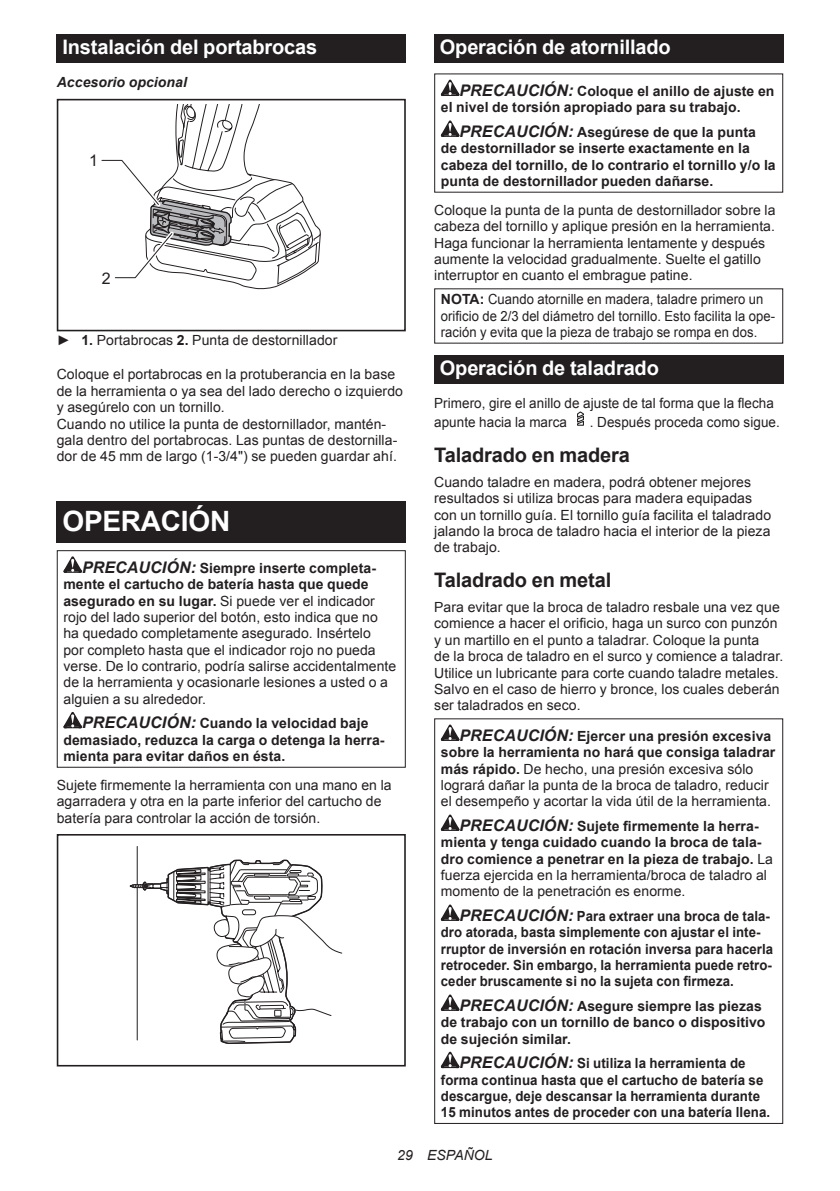
<style>
.page{position:relative;width:840px;height:1191px;background:#fff}
.page>*{position:absolute;margin:0;border:0;box-sizing:border-box;transform-origin:0 0}
.t1{font:700 28px "Arial";letter-spacing:-.01em;color:#fff}
.t2{font:700 20px "Arial";letter-spacing:-.01em;color:#fff}
.t3{font:700 20px "Arial";letter-spacing:-.01em;color:#231f20}
.t4{font:16px "Arial";color:#231f20}
.t5{font:14px/16.4px "Arial";letter-spacing:.005em;color:#231f20}
.t6{font:700 14px/16.4px "Arial";letter-spacing:.005em;color:#231f20}
.t7{font:700 14px/16.4px "Arial";letter-spacing:.005em;color:#231f20;scale:.94 1}
.t8{font:700 14px/16.4px "Arial";letter-spacing:.005em;color:#231f20;scale:.95 1}
.t9{font:14px/16.4px "Arial";letter-spacing:.005em;color:#231f20;scale:.93 1}
.t10{font:14px/18.8px "Arial";letter-spacing:.005em;color:#231f20;scale:.96 1}
.t11{font:italic 700 14px "Arial";letter-spacing:.005em;color:#231f20}
.t12{font:italic 14px "Arial";letter-spacing:.005em;color:#231f20}
.s1{font-weight:700}
.s2{font-weight:700;font-style:italic;font-size:16px}
.s3{font-style:italic;font-size:16px}
.s4{font-weight:400}
</style>
<div class="page">
<div style="left:57px;top:34px;width:348px;height:29px;background:#231f20"></div>
<div style="left:57px;top:99px;width:348px;height:232px;border:2px solid #231f20"></div>
<svg style="left:101px;top:104px;width:220px;height:185px"></svg>
<div style="left:57px;top:501px;width:348px;height:41px;background:#231f20"></div>
<svg style="left:63px;top:556px;width:19px;height:17px"></svg>
<svg style="left:63px;top:712px;width:19px;height:16px"></svg>
<div style="left:57px;top:550px;width:348px;height:217px;border:1px solid #231f20"></div>
<hr style="left:137px;top:846px;width:1px;height:194px;background:#231f20">
<svg style="left:129px;top:849px;width:214px;height:195px"></svg>
<div style="left:57px;top:1038px;width:73px;height:28px;background:#fff"></div>
<div style="left:57px;top:834px;width:348px;height:232px;border:2px solid #231f20"></div>
<div style="left:434px;top:34px;width:348px;height:29px;background:#231f20"></div>
<svg style="left:440px;top:80px;width:19px;height:16px"></svg>
<svg style="left:440px;top:120px;width:19px;height:17px"></svg>
<div style="left:434px;top:355px;width:348px;height:28px;background:#231f20"></div>
<svg style="left:577px;top:411px;width:7px;height:15px"></svg>
<svg style="left:440px;top:724px;width:19px;height:17px"></svg>
<svg style="left:440px;top:814px;width:19px;height:17px"></svg>
<svg style="left:440px;top:904px;width:19px;height:17px"></svg>
<svg style="left:440px;top:994px;width:19px;height:17px"></svg>
<svg style="left:440px;top:1051px;width:19px;height:17px"></svg>
<div style="left:434px;top:718px;width:348px;height:406px;border:1px solid #231f20"></div>
<h2 class="t2" style="left:62px;top:34px;width:256px">Instalación del portabrocas</h2>
<p class="t11" style="left:57px;top:73px;width:132px">Accesorio opcional</p>
<p class="t4" style="left:89px;top:150px;width:10px">1</p>
<p class="t4" style="left:102px;top:268px;width:10px">2</p>
<p class="t5" style="left:57px;top:332px;width:282px">► <span class="s1">1.</span> Portabrocas <span class="s1">2.</span> Punta de destornillador</p>
<p class="t5" style="left:57px;top:366px;width:347px">Coloque el portabrocas en la protuberancia en la base de la herramienta o ya sea del lado derecho o izquierdo y asegúrelo con un tornillo.<br>Cuando no utilice la punta de destornillador, mantén&shy;gala dentro del portabrocas. Las puntas de destornilla&shy;dor de 45 mm de largo (1-3/4") se pueden guardar ahí.</p>
<h1 class="t1" style="left:62px;top:502px;width:169px">OPERACIÓN</h1>
<p class="t5" style="left:63px;top:560px;width:334px;text-indent:19px"><span class="s2">PRECAUCIÓN:</span> <span class="s1">Siempre inserte completa&shy;mente el cartucho de batería hasta que quede asegurado en su lugar.</span> Si puede ver el indicador rojo del lado superior del botón, esto indica que no ha quedado completamente asegurado. Insértelo<br>por completo hasta que el indicador rojo no pueda verse. De lo contrario, podría salirse accidentalmente de la herramienta y ocasionarle lesiones a usted o a alguien a su alrededor.</p>
<p class="t6" style="left:63px;top:715px;width:322px;text-indent:19px"><span class="s3">PRECAUCIÓN:</span> Cuando la velocidad baje demasiado, reduzca la carga o detenga la herra&shy;mienta para evitar daños en ésta.</p>
<p class="t5" style="left:57px;top:777px;width:336px">Sujete firmemente la herramienta con una mano en la agarradera y otra en la parte inferior del cartucho de batería para controlar la acción de torsión.</p>
<h2 class="t2" style="left:439px;top:34px;width:232px">Operación de atornillado</h2>
<p class="t6" style="left:440px;top:83px;width:335px;text-indent:19px"><span class="s3">PRECAUCIÓN:</span> Coloque el anillo de ajuste en el nivel de torsión apropiado para su trabajo.</p>
<p class="t6" style="left:440px;top:124px;width:336px;text-indent:19px"><span class="s3">PRECAUCIÓN:</span> Asegúrese de que la punta de destornillador se inserte exactamente en la cabeza del tornillo, de lo contrario el tornillo y/o la punta de destornillador pueden dañarse.</p>
<p class="t5" style="left:434px;top:202px;width:343px">Coloque la punta de la punta de destornillador sobre la cabeza del tornillo y aplique presión en la herramienta.<br>Haga funcionar la herramienta lentamente y después aumente la velocidad gradualmente. Suelte el gatillo interruptor en cuanto el embrague patine.</p>
<p class="t9" style="left:440px;top:291px;width:360px"><span class="s1">NOTA:</span> Cuando atornille en madera, taladre primero un orificio de 2/3 del diámetro del tornillo. Esto facilita la ope&shy;ración y evita que la pieza de trabajo se rompa en dos.</p>
<h2 class="t2" style="left:439px;top:354px;width:220px">Operación de taladrado</h2>
<p class="t10" style="left:434px;top:394px;width:355px">Primero, gire el anillo de ajuste de tal forma que la flecha apunte hacia la marca</p>
<p class="t10" style="left:589px;top:413px;width:199px">. Después proceda como sigue.</p>
<h2 class="t3" style="left:434px;top:441px;width:197px">Taladrado en madera</h2>
<p class="t5" style="left:434px;top:474px;width:338px">Cuando taladre en madera, podrá obtener mejores resultados si utiliza brocas para madera equipadas con un tornillo guía. El tornillo guía facilita el taladrado jalando la broca de taladro hacia el interior de la pieza de trabajo.</p>
<h2 class="t3" style="left:434px;top:567px;width:178px">Taladrado en metal</h2>
<p class="t5" style="left:434px;top:599px;width:350px">Para evitar que la broca de taladro resbale una vez que comience a hacer el orificio, haga un surco con punzón y un martillo en el punto a taladrar. Coloque la punta<br>de la broca de taladro en el surco y comience a taladrar.<br>Utilice un lubricante para corte cuando taladre metales.<br>Salvo en el caso de hierro y bronce, los cuales deberán ser taladrados en seco.</p>
<p class="t5" style="left:440px;top:728px;width:336px;text-indent:19px"><span class="s2">PRECAUCIÓN:</span> <span class="s1">Ejercer una presión excesiva sobre la herramienta no hará que consiga taladrar más rápido.</span> De hecho, una presión excesiva sólo logrará dañar la punta de la broca de taladro, reducir el desempeño y acortar la vida útil de la herramienta.</p>
<p class="t6" style="left:440px;top:818px;width:333px;text-indent:19px"><span class="s3">PRECAUCIÓN:</span> Sujete firmemente la herra&shy;mienta y tenga cuidado cuando la broca de tala&shy;dro comience a penetrar en la pieza de trabajo. <span class="s4">La fuerza ejercida en la herramienta/broca de taladro al momento de la penetración es enorme.</span></p>
<p class="t7" style="left:440px;top:908px;width:355px;text-indent:19px"><span class="s3">PRECAUCIÓN:</span> Para extraer una broca de tala&shy;dro atorada, basta simplemente con ajustar el inte&shy;rruptor de inversión en rotación inversa para hacerla retroceder. Sin embargo, la herramienta puede retro&shy;ceder bruscamente si no la sujeta con firmeza.</p>
<p class="t6" style="left:440px;top:998px;width:326px;text-indent:19px"><span class="s3">PRECAUCIÓN:</span> Asegure siempre las piezas de trabajo con un tornillo de banco o dispositivo de sujeción similar.</p>
<p class="t8" style="left:440px;top:1055px;width:348px;text-indent:19px"><span class="s3">PRECAUCIÓN:</span> Si utiliza la herramienta de forma continua hasta que el cartucho de batería se descargue, deje descansar la herramienta durante 15 minutos antes de proceder con una batería llena.</p>
<p class="t12" style="left:397px;top:1146px;width:97px">29 ESPAÑOL</p>
</div>
